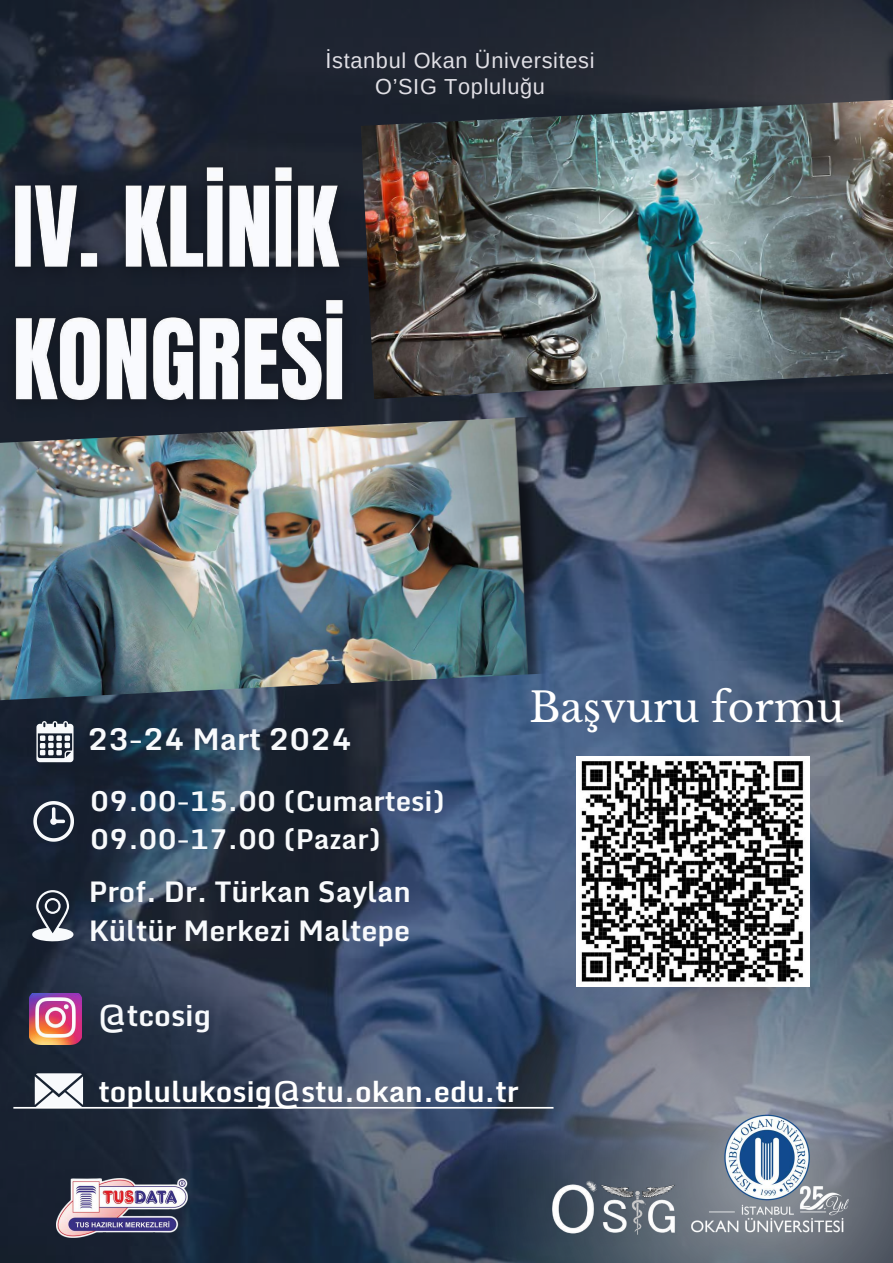
<style>
.page{position:relative;width:893px;height:1263px;background:#fff}
.page>*{position:absolute;margin:0;border:0;box-sizing:border-box;transform-origin:0 0}
.t1{font:40.5px "Libre Baskerville";color:#fff}
.t2{font:700 30px "Monda";color:#f8fafc}
.t3{font:700 29.25px "Monda";color:#f8fafc}
.t4{font:700 28.95px "Monda";color:#fff}
.t5{font:700 28.5px/39.4px "Monda";color:#f8fafc}
.t6{font:700 27.45px/38px "Monda";color:#f8fafc}
.t7{font:21.75px/26.4px "Arimo";letter-spacing:.03em;color:#e0dfe5;text-align:center}
</style>
<div class="page">
<img style="left:0;top:0;width:893px;height:1263px">
<img style="left:0;top:416px;width:551px;height:287px">
<img style="left:361px;top:96px;width:532px;height:303px">
<svg style="left:36px;top:721px;width:37px;height:41px"></svg>
<svg style="left:33px;top:801px;width:41px;height:40px"></svg>
<svg style="left:32px;top:890px;width:41px;height:53px"></svg>
<img style="left:30px;top:993px;width:51px;height:51px">
<svg style="left:35px;top:1073px;width:48px;height:34px"></svg>
<svg style="left:481px;top:889px;width:412px;height:374px;background:#576578"></svg>
<hr style="left:13px;top:1107px;width:540px;height:1px;background:#fff">
<img style="left:545px;top:1174px;width:138px;height:63px">
<img style="left:57px;top:1178px;width:131px;height:59px">
<img style="left:576px;top:757px;width:233px;height:230px">
<img style="left:690px;top:1108px;width:161px;height:131px">
<img style="left:0;top:148px;width:366px;height:283px">
<p class="t7" style="left:325px;top:47px;width:270px">İstanbul Okan Üniversitesi<br>O’SIG Topluluğu</p>
<p class="t2" style="left:87px;top:714px;width:266px">23-24 Mart 2024</p>
<p class="t6" style="left:90px;top:781px;width:356px">09.00-15.00 (Cumartesi)<br>09.00-17.00 (Pazar)</p>
<p class="t5" style="left:89px;top:871px;width:323px">Prof. Dr. Türkan Saylan<br>Kültür Merkezi Maltepe</p>
<h1 class="t1" style="left:529px;top:682px;width:316px">Başvuru formu</h1>
<p class="t3" style="left:97px;top:991px;width:115px">@tcosig</p>
<p class="t4" style="left:98px;top:1067px;width:422px">toplulukosig@stu.okan.edu.tr</p>
</div>
